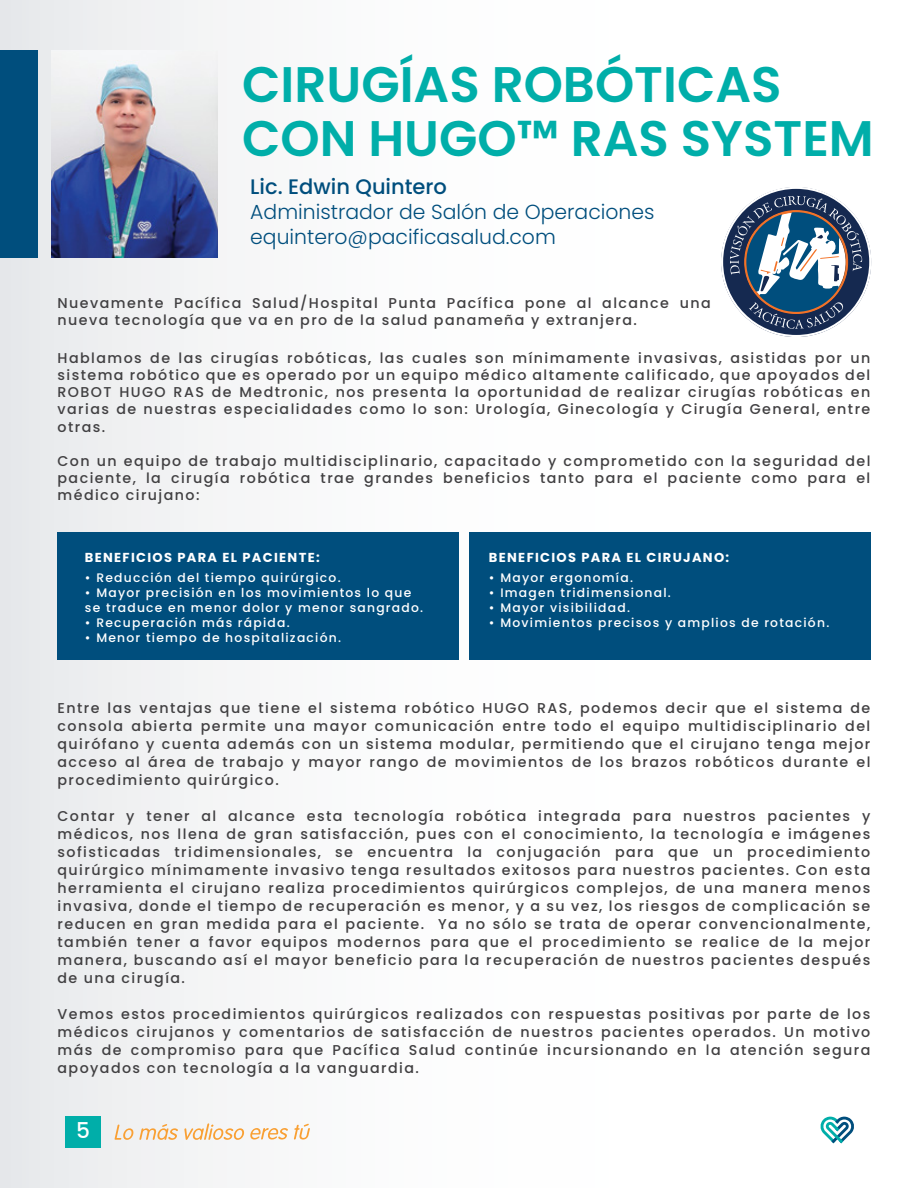
<style>
.page{position:relative;width:918px;height:1188px;background:#fff}
.page>*{position:absolute;margin:0;border:0;box-sizing:border-box;transform-origin:0 0}
.t1{font:600 49.95px/54px "Poppins";color:#00aea9}
.t2{font:500 21.75px "Poppins";color:#fff}
.t3{font:500 21px "Poppins";color:#004e7d}
.t4{font:300 20.4px/25.2px "Poppins";color:#004e7d}
.t5{font:500 14.25px/18px "Poppins";letter-spacing:.1em;color:#414042;text-align:justify}
.t6{font:700 13.05px "Poppins";letter-spacing:.1em;color:#fff}
.t7{font:500 12.3px/14.9px "Poppins";letter-spacing:.1em;color:#fff}
</style>
<div class="page">
<div style="left:0;top:0;width:918px;height:1188px;background:linear-gradient(to right,#edeff0,#fff)"></div>
<svg style="left:820px;top:1117px;width:35px;height:26px"></svg>
<div style="left:65px;top:1116px;width:36px;height:32px;background:#00aea9"></div>
<svg style="left:114px;top:1124px;width:64px;height:16px"></svg>
<svg style="left:184px;top:1123px;width:104px;height:17px"></svg>
<svg style="left:294px;top:1124px;width:16px;height:16px"></svg>
<img style="left:49px;top:50px;width:181px;height:185px">
<div style="left:0;top:50px;width:37px;height:207px;background:#004e7d"></div>
<img style="left:51px;top:50px;width:167px;height:207px">
<svg style="left:721px;top:187px;width:150px;height:150px"></svg>
<div style="left:58px;top:533px;width:401px;height:127px;background:#004e7d"></div>
<div style="left:469px;top:533px;width:401px;height:127px;background:#004e7d"></div>
<h1 class="t1" style="left:242px;top:58px;width:633px">CIRUGÍAS ROBÓTICAS<br>CON HUGO™ RAS SYSTEM</h1>
<h3 class="t3" style="left:250px;top:175px;width:198px">Lic. Edwin Quintero</h3>
<h3 class="t4" style="left:250px;top:199px;width:406px">Administrador de Salón de Operaciones equintero@pacificasalud.com</h3>
<p class="t5" style="left:58px;top:295px;width:655px;line-height:17.1px">Nuevamente Pacífica Salud/Hospital Punta Pacífica pone al alcance una nueva tecnología que va en pro de la salud panameña y extranjera.</p>
<p class="t5" style="left:58px;top:350px;width:814px;line-height:17.1px">Hablamos de las cirugías robóticas, las cuales son mínimamente invasivas, asistidas por un sistema robótico que es operado por un equipo médico altamente calificado, que apoyados del ROBOT HUGO RAS de Medtronic, nos presenta la oportunidad de realizar cirugías robóticas en varias de nuestras especialidades como lo son: Urología, Ginecología y Cirugía General, entre otras.</p>
<p class="t5" style="left:58px;top:452px;width:814px;line-height:17.1px">Con un equipo de trabajo multidisciplinario, capacitado y comprometido con la seguridad del paciente, la cirugía robótica trae grandes beneficios tanto para el paciente como para el médico cirujano:</p>
<p class="t6" style="left:85px;top:550px;width:236px">BENEFICIOS PARA EL PACIENTE:</p>
<p class="t7" style="left:85px;top:571px;width:257px">• Reducción del tiempo quirúrgico.</p>
<p class="t7" style="left:85px;top:586px;width:340px">• Mayor precisión en los movimientos lo que se traduce en menor dolor y menor sangrado.</p>
<p class="t7" style="left:85px;top:615px;width:206px">• Recuperación más rápida.</p>
<p class="t7" style="left:85px;top:630px;width:258px">• Menor tiempo de hospitalización.</p>
<p class="t6" style="left:489px;top:550px;width:242px">BENEFICIOS PARA EL CIRUJANO:</p>
<p class="t7" style="left:489px;top:571px;width:146px">• Mayor ergonomía.</p>
<p class="t7" style="left:489px;top:586px;width:183px">• Imagen tridimensional.</p>
<p class="t7" style="left:489px;top:600px;width:143px">• Mayor visibilidad.</p>
<p class="t7" style="left:489px;top:615px;width:342px">• Movimientos precisos y amplios de rotación.</p>
<p class="t5" style="left:58px;top:699px;width:814px">Entre las ventajas que tiene el sistema robótico HUGO RAS, podemos decir que el sistema de consola abierta permite una mayor comunicación entre todo el equipo multidisciplinario del quirófano y cuenta además con un sistema modular, permitiendo que el cirujano tenga mejor acceso al área de trabajo y mayor rango de movimientos de los brazos robóticos durante el procedimiento quirúrgico.</p>
<p class="t5" style="left:58px;top:807px;width:814px">Contar y tener al alcance esta tecnología robótica integrada para nuestros pacientes y médicos, nos llena de gran satisfacción, pues con el conocimiento, la tecnología e imágenes sofisticadas tridimensionales, se encuentra la conjugación para que un procedimiento quirúrgico mínimamente invasivo tenga resultados exitosos para nuestros pacientes. Con esta herramienta el cirujano realiza procedimientos quirúrgicos complejos, de una manera menos invasiva, donde el tiempo de recuperación es menor, y a su vez, los riesgos de complicación se reducen en gran medida para el paciente. Ya no sólo se trata de operar convencionalmente, también tener a favor equipos modernos para que el procedimiento se realice de la mejor manera, buscando así el mayor beneficio para la recuperación de nuestros pacientes después de una cirugía.</p>
<p class="t5" style="left:58px;top:1005px;width:814px">Vemos estos procedimientos quirúrgicos realizados con respuestas positivas por parte de los médicos cirujanos y comentarios de satisfacción de nuestros pacientes operados. Un motivo más de compromiso para que Pacífica Salud continúe incursionando en la atención segura apoyados con tecnología a la vanguardia.</p>
<h2 class="t2" style="left:76px;top:1118px;width:15px">5</h2>
</div>
